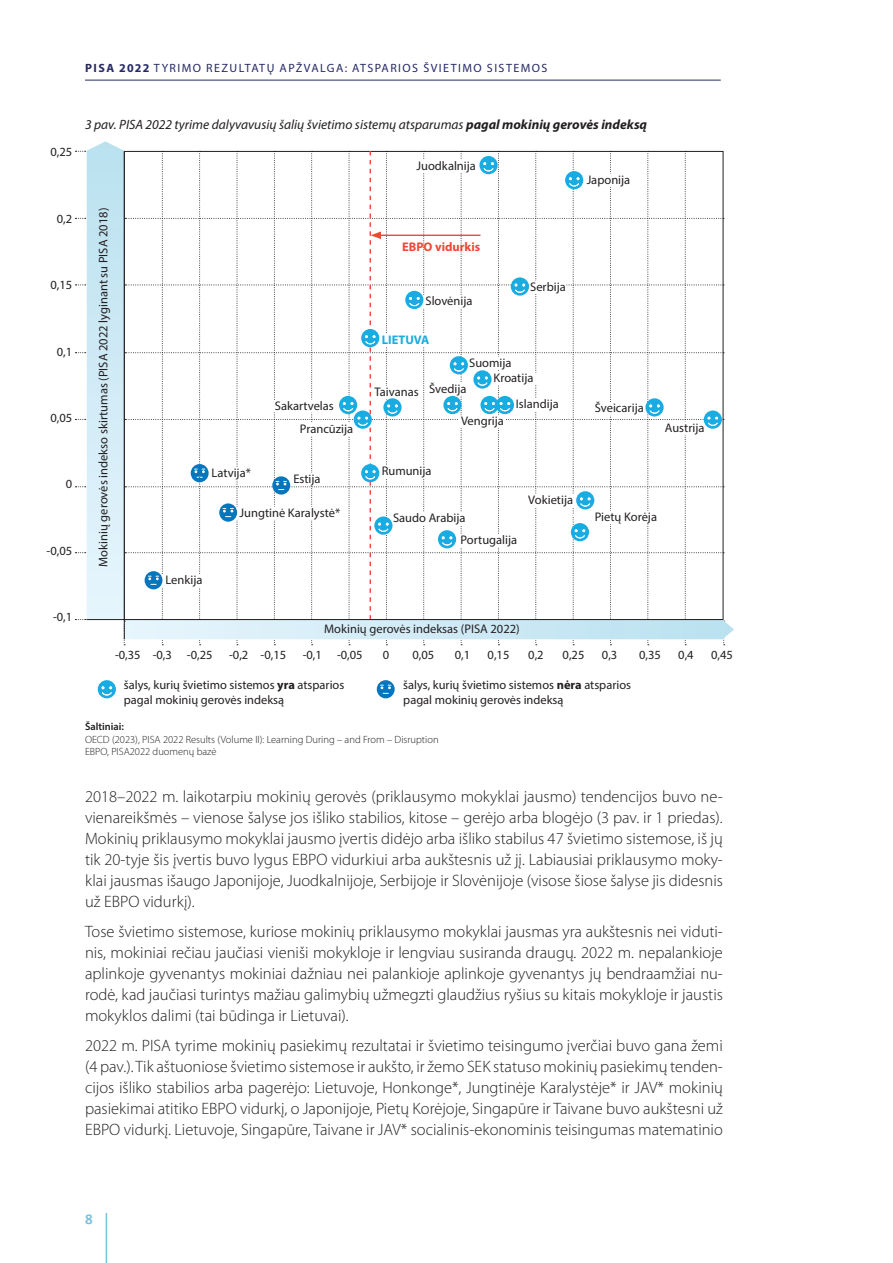
<style>
.page{position:relative;width:893px;height:1263px;background:#fff}
.page>*{position:absolute;margin:0;border:0;box-sizing:border-box;transform-origin:0 0}
.tekstas_calibri{font:300 16.5px/21px "Myriad Pro";color:#231f20;text-align:justify}
.t1{font:700 15px "Calibri";color:#77c3df}
.paveikslelis{font:italic 13.5px "Myriad Pro";color:#231f20}
.diagramos{font:12.45px/14.9px "Myriad Pro";color:#231f20}
.su_rėmu_diagr{font:12.45px "Myriad Pro";color:#231f20}
.diagramos-2{font:700 12.45px "Myriad Pro";color:#ef4735}
.su_rėmu_diagr-2{font:700 12.45px "Myriad Pro";color:#19ace3}
.t2{font:12px "Myriad Pro";letter-spacing:.12em;color:#262a65}
.paveikslelis-2{font:300 10.5px "Myriad Pro";color:#231f20}
.paveikslelis-3{font:600 10.5px "Myriad Pro";color:#231f20}
.s1{font-weight:700}
</style>
<div class="page">
<hr style="left:85px;top:80px;width:636px;height:1px;background:#262a65">
<svg style="left:98px;top:680px;width:18px;height:18px"></svg>
<svg style="left:377px;top:680px;width:18px;height:18px"></svg>
<svg style="left:75px;top:141px;width:659px;height:504px"></svg>
<hr style="left:106px;top:1213px;width:1px;height:50px;background:#77c3df">
<p class="t2" style="left:85px;top:60px;width:464px"><span class="s1">PISA 2022</span> TYRIMO REZULTATŲ APŽVALGA: ATSPARIOS ŠVIETIMO SISTEMOS</p>
<p class="diagramos" style="left:50px;top:144px;width:23px">0,25</p>
<p class="diagramos" style="left:57px;top:211px;width:17px">0,2</p>
<p class="diagramos" style="left:50px;top:277px;width:23px">0,15</p>
<p class="diagramos" style="left:57px;top:344px;width:17px">0,1</p>
<p class="diagramos" style="left:50px;top:410px;width:23px">0,05</p>
<p class="diagramos" style="left:66px;top:477px;width:8px">0</p>
<p class="diagramos" style="left:47px;top:543px;width:27px">-0,05</p>
<p class="diagramos" style="left:53px;top:609px;width:21px">-0,1</p>
<p class="paveikslelis" style="left:85px;top:116px;width:564px">3 pav. PISA 2022 tyrime dalyvavusių šalių švietimo sistemų atsparumas <span class="s1">pagal mokinių gerovės indeksą</span></p>
<p class="diagramos" style="left:96px;top:567px;width:360px;rotate:-90deg">Mokinių gerovės indekso skirtumas (PISA 2022 lyginant su PISA 2018)</p>
<p class="su_rėmu_diagr" style="left:416px;top:158px;width:61px">Juodkalnija</p>
<p class="su_rėmu_diagr" style="left:587px;top:172px;width:45px">Japonija</p>
<p class="su_rėmu_diagr" style="left:275px;top:398px;width:61px">Sakartvelas</p>
<p class="su_rėmu_diagr" style="left:300px;top:421px;width:55px">Prancūzija</p>
<p class="su_rėmu_diagr" style="left:212px;top:465px;width:41px">Latvija*</p>
<p class="su_rėmu_diagr" style="left:293px;top:471px;width:29px">Estija</p>
<p class="su_rėmu_diagr" style="left:240px;top:505px;width:102px">Jungtinė Karalystė*</p>
<p class="su_rėmu_diagr" style="left:166px;top:572px;width:38px">Lenkija</p>
<p class="diagramos-2" style="left:402px;top:238px;width:80px">EBPO vidurkis</p>
<p class="su_rėmu_diagr" style="left:425px;top:293px;width:48px">Slovėnija</p>
<p class="su_rėmu_diagr-2" style="left:382px;top:331px;width:49px">LIETUVA</p>
<p class="su_rėmu_diagr" style="left:530px;top:279px;width:37px">Serbija</p>
<p class="su_rėmu_diagr" style="left:374px;top:384px;width:46px">Taivanas</p>
<p class="su_rėmu_diagr" style="left:469px;top:355px;width:44px">Suomija</p>
<p class="su_rėmu_diagr" style="left:494px;top:370px;width:41px">Kroatija</p>
<p class="su_rėmu_diagr" style="left:516px;top:397px;width:44px">Islandija</p>
<p class="su_rėmu_diagr" style="left:595px;top:401px;width:50px">Šveicarija</p>
<p class="su_rėmu_diagr" style="left:429px;top:381px;width:39px">Švedija</p>
<p class="su_rėmu_diagr" style="left:461px;top:413px;width:44px">Vengrija</p>
<p class="su_rėmu_diagr" style="left:665px;top:420px;width:41px">Austrija</p>
<p class="su_rėmu_diagr" style="left:382px;top:464px;width:51px">Rumunija</p>
<p class="su_rėmu_diagr" style="left:393px;top:510px;width:74px">Saudo Arabija</p>
<p class="su_rėmu_diagr" style="left:461px;top:532px;width:58px">Portugalija</p>
<p class="su_rėmu_diagr" style="left:528px;top:492px;width:46px">Vokietija</p>
<p class="su_rėmu_diagr" style="left:595px;top:509px;width:64px">Pietų Korėja</p>
<p class="diagramos" style="left:324px;top:621px;width:197px">Mokinių gerovės indeksas (PISA 2022)</p>
<p class="diagramos" style="left:115px;top:648px;width:99px">-0,35 -0,3 -0,25</p>
<p class="diagramos" style="left:229px;top:648px;width:59px">-0,2 -0,15</p>
<p class="diagramos" style="left:303px;top:648px;width:61px">-0,1 -0,05</p>
<p class="diagramos" style="left:383px;top:648px;width:8px">0</p>
<p class="diagramos" style="left:413px;top:648px;width:23px">0,05</p>
<p class="diagramos" style="left:455px;top:648px;width:17px">0,1</p>
<p class="diagramos" style="left:488px;top:648px;width:23px">0,15</p>
<p class="diagramos" style="left:528px;top:648px;width:17px">0,2</p>
<p class="diagramos" style="left:563px;top:648px;width:23px">0,25</p>
<p class="diagramos" style="left:602px;top:648px;width:17px">0,3</p>
<p class="diagramos" style="left:639px;top:648px;width:23px">0,35</p>
<p class="diagramos" style="left:678px;top:648px;width:17px">0,4</p>
<p class="diagramos" style="left:711px;top:648px;width:23px">0,45</p>
<p class="diagramos" style="left:124px;top:678px;width:222px">šalys, kurių švietimo sistemos <span class="s1">yra</span> atsparios pagal mokinių gerovės indeksą</p>
<p class="diagramos" style="left:403px;top:678px;width:229px">šalys, kurių švietimo sistemos <span class="s1">nėra</span> atsparios pagal mokinių gerovės indeksą</p>
<p class="paveikslelis-3" style="left:85px;top:720px;width:41px">Šaltiniai:</p>
<p class="paveikslelis-2" style="left:85px;top:733px;width:355px">OECD (2023), PISA 2022 Results (Volume II): Learning During – and From – Disruption</p>
<p class="paveikslelis-2" style="left:85px;top:745px;width:133px">EBPO, PISA2022 duomenų bazė</p>
<p class="tekstas_calibri" style="left:85px;top:786px;width:639px">2018–2022 m. laikotarpiu mokinių gerovės (priklausymo mokyklai jausmo) tendencijos buvo ne&shy;vienareikšmės – vienose šalyse jos išliko stabilios, kitose – gerėjo arba blogėjo (3 pav. ir 1 priedas).<br>Mokinių priklausymo mokyklai jausmo įvertis didėjo arba išliko stabilus 47 švietimo sistemose, iš jų tik 20-tyje šis įvertis buvo lygus EBPO vidurkiui arba aukštesnis už jį. Labiausiai priklausymo moky&shy;klai jausmas išaugo Japonijoje, Juodkalnijoje, Serbijoje ir Slovėnijoje (visose šiose šalyse jis didesnis už EBPO vidurkį).</p>
<p class="tekstas_calibri" style="left:85px;top:921px;width:639px">Tose švietimo sistemose, kuriose mokinių priklausymo mokyklai jausmas yra aukštesnis nei viduti&shy;nis, mokiniai rečiau jaučiasi vieniši mokykloje ir lengviau susiranda draugų. 2022 m. nepalankioje aplinkoje gyvenantys mokiniai dažniau nei palankioje aplinkoje gyvenantys jų bendraamžiai nu&shy;rodė, kad jaučiasi turintys mažiau galimybių užmegzti glaudžius ryšius su kitais mokykloje ir jaustis mokyklos dalimi (tai būdinga ir Lietuvai).</p>
<p class="tekstas_calibri" style="left:85px;top:1035px;width:639px">2022 m. PISA tyrime mokinių pasiekimų rezultatai ir švietimo teisingumo įverčiai buvo gana žemi (4 pav.). Tik aštuoniose švietimo sistemose ir aukšto, ir žemo SEK statuso mokinių pasiekimų tenden&shy;cijos išliko stabilios arba pagerėjo: Lietuvoje, Honkonge*, Jungtinėje Karalystėje* ir JAV* mokinių pasiekimai atitiko EBPO vidurkį, o Japonijoje, Pietų Korėjoje, Singapūre ir Taivane buvo aukštesni už EBPO vidurkį. Lietuvoje, Singapūre, Taivane ir JAV* socialinis-ekonominis teisingumas matematinio</p>
<p class="t1" style="left:85px;top:1209px;width:9px">8</p>
</div>
